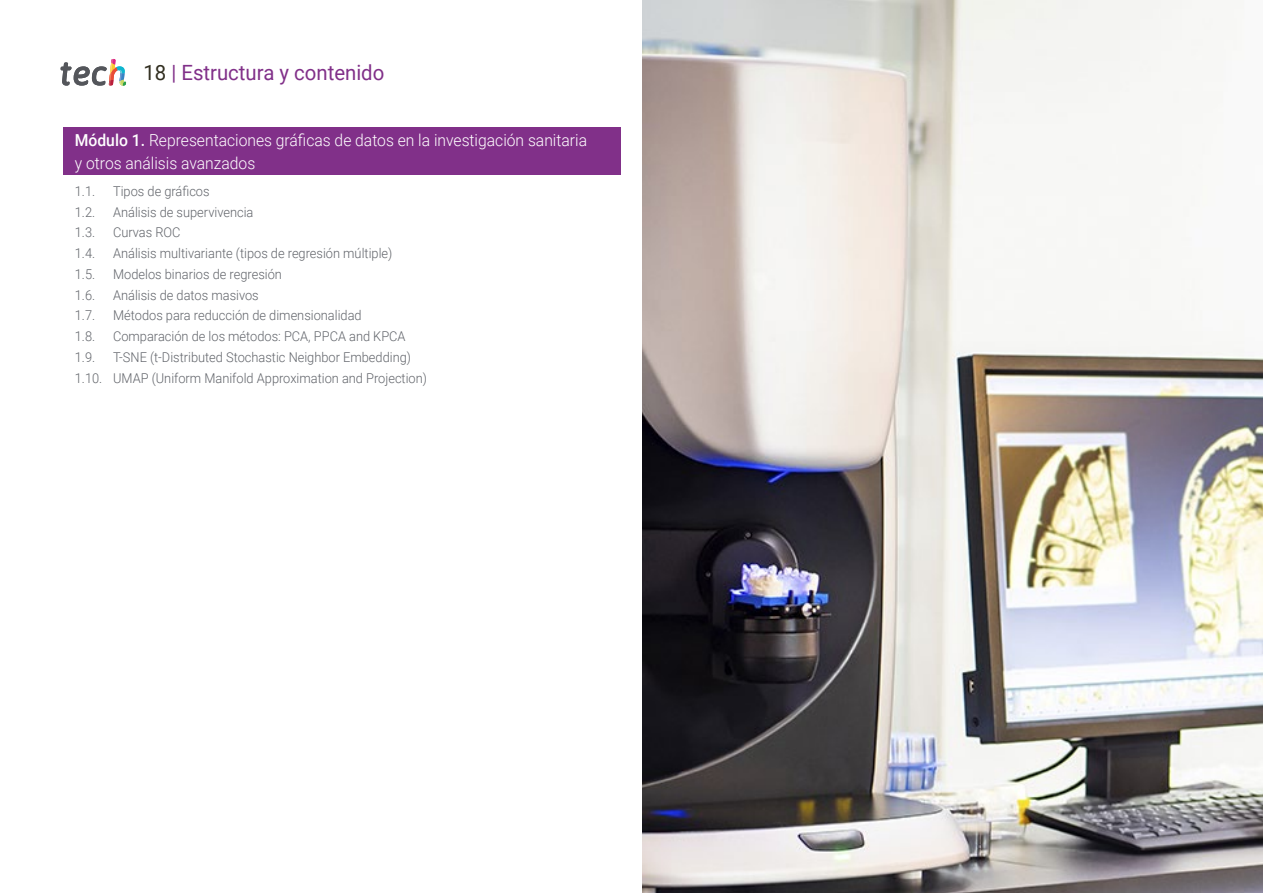
<style>
.page{position:relative;width:1263px;height:893px;background:#fff}
.page>*{position:absolute;margin:0;border:0;box-sizing:border-box;transform-origin:0 0}
.t1{font:21px "Roboto";color:#813089}
.t2{font:300 16.5px/22.5px "Roboto";color:#fff;scale:.95 1}
.t3{font:300 13.5px/20.7px "Roboto";color:#61646a;scale:.95 1}
.s1{color:#312e20}
.s2{font-weight:500}
</style>
<div class="page">
<img style="left:642px;top:0;width:621px;height:893px">
<div style="left:64px;top:128px;width:557px;height:47px;background:#813089"></div>
<svg style="left:61px;top:59px;width:65px;height:27px"></svg>
<h1 class="t1" style="left:144px;top:57px;width:242px"><span class="s1">18</span> | Estructura y contenido</h1>
<p class="t2" style="left:75px;top:129px;width:541px"><span class="s2">Módulo 1.</span> Representaciones gráficas de datos en la investigación sanitaria y otros análisis avanzados</p>
<p class="t3" style="left:75px;top:180px;width:23px">1.1.</p>
<p class="t3" style="left:113px;top:180px;width:103px">Tipos de gráficos</p>
<p class="t3" style="left:75px;top:201px;width:23px">1.2.</p>
<p class="t3" style="left:113px;top:201px;width:149px">Análisis de supervivencia</p>
<p class="t3" style="left:75px;top:222px;width:23px">1.3.</p>
<p class="t3" style="left:113px;top:222px;width:73px">Curvas ROC</p>
<p class="t3" style="left:75px;top:243px;width:23px">1.4.</p>
<p class="t3" style="left:113px;top:243px;width:295px">Análisis multivariante (tipos de regresión múltiple)</p>
<p class="t3" style="left:75px;top:263px;width:23px">1.5.</p>
<p class="t3" style="left:113px;top:263px;width:179px">Modelos binarios de regresión</p>
<p class="t3" style="left:75px;top:284px;width:23px">1.6.</p>
<p class="t3" style="left:113px;top:284px;width:155px">Análisis de datos masivos</p>
<p class="t3" style="left:75px;top:305px;width:23px">1.7.</p>
<p class="t3" style="left:113px;top:305px;width:263px">Métodos para reducción de dimensionalidad</p>
<p class="t3" style="left:75px;top:326px;width:23px">1.8.</p>
<p class="t3" style="left:113px;top:326px;width:309px">Comparación de los métodos: PCA, PPCA and KPCA</p>
<p class="t3" style="left:75px;top:346px;width:23px">1.9.</p>
<p class="t3" style="left:75px;top:346px;width:372px;text-indent:38px">T-SNE (t-Distributed Stochastic Neighbor Embedding)<br>1.10. UMAP (Uniform Manifold Approximation and Projection)</p>
</div>
